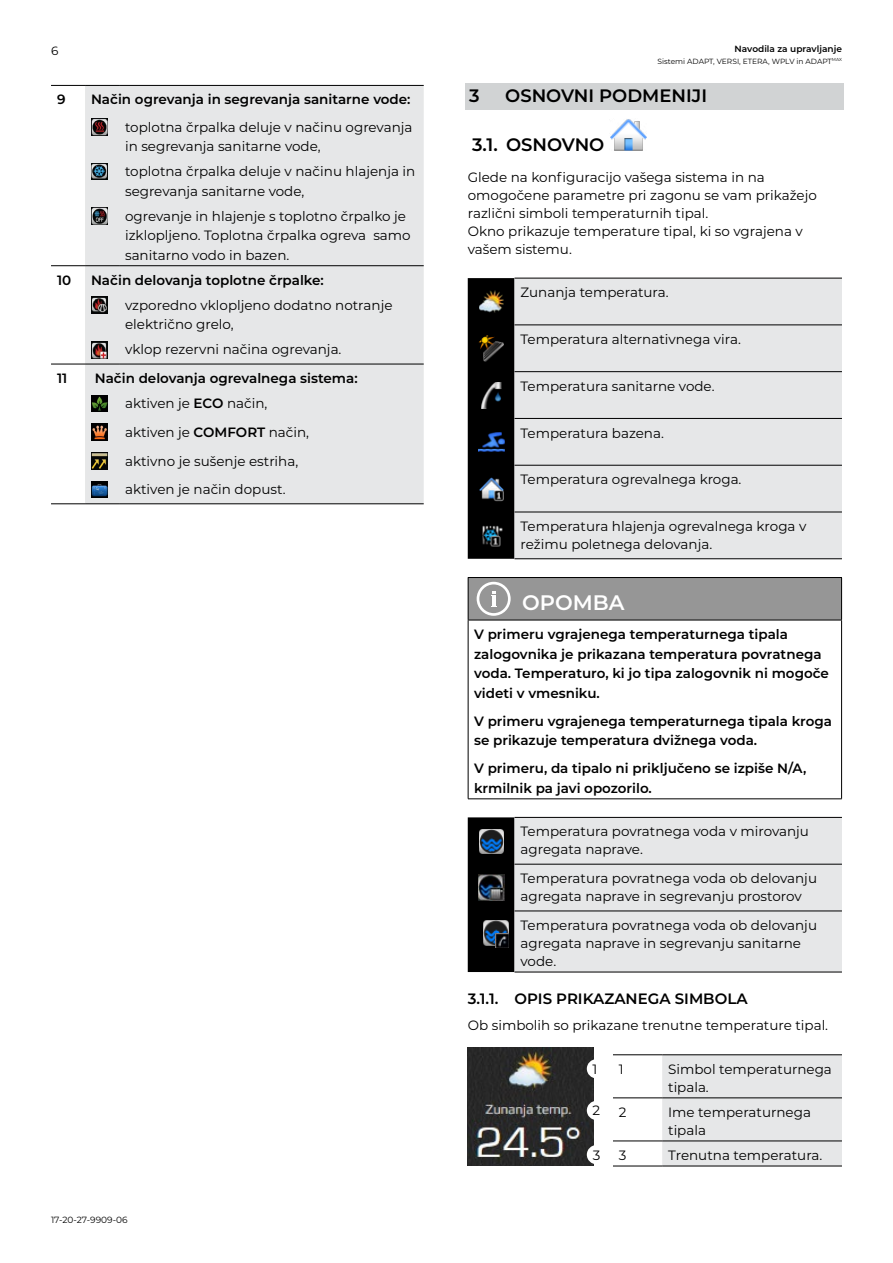
<style>
.page{position:relative;width:893px;height:1263px;background:#fff}
.page>*{position:absolute;margin:0;border:0;box-sizing:border-box;transform-origin:0 0}
.t1{font:600 21px "Montserrat";color:#fff}
.t2{font:600 18px "Montserrat";color:#000}
.t3{font:600 15px "Montserrat";color:#000}
.t4{font:13.5px/18px "Montserrat";color:#000}
.t5{font:600 13.5px/19.5px "Montserrat";color:#000}
.t6{font:13.5px "Montserrat";color:#000101}
.t7{font:12px "Montserrat";color:#000}
.t8{font:600 9px "Montserrat";color:#000}
.t9{font:9px "Montserrat";color:#000}
.t10{font:7.5px "Montserrat";color:#000}
.s1{font-weight:400}
.s2{font-weight:600}
</style>
<div class="page">
<div style="left:85px;top:86px;width:339px;height:417px;background:#e6e7e8"></div>
<hr style="left:51px;top:85px;width:34px;height:1px;background:#000">
<hr style="left:51px;top:265px;width:34px;height:1px;background:#000">
<hr style="left:51px;top:364px;width:34px;height:1px;background:#000">
<hr style="left:51px;top:503px;width:34px;height:1px;background:#000">
<hr style="left:85px;top:85px;width:34px;height:1px;background:#000">
<hr style="left:119px;top:85px;width:305px;height:1px;background:#000">
<hr style="left:85px;top:265px;width:34px;height:1px;background:#000">
<hr style="left:119px;top:265px;width:305px;height:1px;background:#000">
<hr style="left:85px;top:364px;width:34px;height:1px;background:#000">
<hr style="left:119px;top:364px;width:305px;height:1px;background:#000">
<hr style="left:85px;top:503px;width:34px;height:1px;background:#000">
<hr style="left:119px;top:503px;width:305px;height:1px;background:#000">
<img style="left:91px;top:118px;width:17px;height:17px">
<img style="left:91px;top:163px;width:17px;height:17px">
<img style="left:91px;top:208px;width:17px;height:16px">
<img style="left:91px;top:297px;width:17px;height:16px">
<img style="left:91px;top:341px;width:17px;height:17px">
<img style="left:91px;top:395px;width:17px;height:17px">
<img style="left:91px;top:424px;width:17px;height:16px">
<img style="left:91px;top:452px;width:17px;height:17px">
<img style="left:91px;top:481px;width:17px;height:17px">
<div style="left:466px;top:83px;width:378px;height:26px;background:#d1d3d4"></div>
<img style="left:610px;top:119px;width:36px;height:32px">
<div style="left:468px;top:278px;width:46px;height:281px;background:#000"></div>
<div style="left:514px;top:279px;width:328px;height:279px;background:#e6e7e8"></div>
<hr style="left:514px;top:278px;width:328px;height:1px;background:#000">
<hr style="left:514px;top:324px;width:328px;height:1px;background:#000">
<hr style="left:514px;top:371px;width:328px;height:1px;background:#000">
<hr style="left:514px;top:418px;width:328px;height:1px;background:#000">
<hr style="left:514px;top:465px;width:328px;height:1px;background:#000">
<hr style="left:514px;top:512px;width:328px;height:1px;background:#000">
<hr style="left:514px;top:558px;width:328px;height:1px;background:#000">
<img style="left:478px;top:289px;width:26px;height:26px">
<img style="left:478px;top:336px;width:26px;height:25px">
<img style="left:478px;top:382px;width:26px;height:26px">
<img style="left:478px;top:429px;width:26px;height:26px">
<img style="left:478px;top:476px;width:26px;height:26px">
<img style="left:478px;top:523px;width:26px;height:26px">
<div style="left:468px;top:577px;width:374px;height:43px;background:#969696"></div>
<hr style="left:468px;top:577px;width:374px;height:1px;background:#000">
<hr style="left:468px;top:578px;width:1px;height:42px;background:#000">
<hr style="left:841px;top:578px;width:1px;height:42px;background:#000">
<hr style="left:468px;top:620px;width:374px;height:1px;background:#000">
<hr style="left:468px;top:620px;width:1px;height:179px;background:#000">
<hr style="left:841px;top:620px;width:1px;height:179px;background:#000">
<hr style="left:468px;top:798px;width:374px;height:1px;background:#000">
<svg style="left:477px;top:582px;width:34px;height:34px"></svg>
<div style="left:514px;top:818px;width:328px;height:154px;background:#e6e7e8"></div>
<hr style="left:514px;top:817px;width:328px;height:1px;background:#000">
<hr style="left:514px;top:864px;width:328px;height:1px;background:#000">
<hr style="left:514px;top:910px;width:328px;height:1px;background:#000">
<hr style="left:514px;top:972px;width:328px;height:1px;background:#000">
<svg style="left:468px;top:817px;width:46px;height:155px;background:#13181d"></svg>
<img style="left:468px;top:1048px;width:125px;height:118px">
<div style="left:587px;top:1145px;width:19px;height:19px;background:#fff;border-radius:50%"></div>
<div style="left:587px;top:1101px;width:19px;height:19px;background:#fff;border-radius:50%"></div>
<div style="left:587px;top:1059px;width:19px;height:19px;background:#fff;border-radius:50%"></div>
<div style="left:662px;top:1055px;width:180px;height:110px;background:#e6e7e8"></div>
<hr style="left:613px;top:1054px;width:49px;height:1px;background:#000">
<hr style="left:662px;top:1054px;width:180px;height:1px;background:#000">
<hr style="left:613px;top:1097px;width:49px;height:1px;background:#000">
<hr style="left:662px;top:1097px;width:180px;height:1px;background:#000">
<hr style="left:613px;top:1140px;width:49px;height:1px;background:#000">
<hr style="left:662px;top:1140px;width:180px;height:1px;background:#000">
<hr style="left:613px;top:1165px;width:49px;height:1px;background:#000">
<hr style="left:662px;top:1165px;width:180px;height:1px;background:#000">
<p class="t7" style="left:51px;top:42px;width:9px">6</p>
<p class="t5" style="left:57px;top:89px;width:10px">9</p>
<p class="t5" style="left:91px;top:89px;width:321px">Način ogrevanja in segrevanja sanitarne vode:</p>
<p class="t4" style="left:125px;top:117px;width:289px;line-height:19.5px">toplotna črpalka deluje v načinu ogrevanja in segrevanja sanitarne vode,</p>
<p class="t4" style="left:125px;top:161px;width:292px;line-height:19.5px">toplotna črpalka deluje v načinu hlajenja in segrevanja sanitarne vode,</p>
<p class="t4" style="left:125px;top:206px;width:287px;line-height:19.5px">ogrevanje in hlajenje s toplotno črpalko je izklopljeno. Toplotna črpalka ogreva samo sanitarno vodo in bazen.</p>
<p class="t5" style="left:57px;top:270px;width:16px">10</p>
<p class="t5" style="left:91px;top:270px;width:234px">Način delovanja toplotne črpalke:</p>
<p class="t4" style="left:125px;top:295px;width:269px;line-height:19.5px">vzporedno vklopljeno dodatno notranje električno grelo,</p>
<p class="t4" style="left:125px;top:340px;width:218px">vklop rezervni načina ogrevanja.</p>
<p class="t5" style="left:57px;top:368px;width:12px">11</p>
<p class="t5" style="left:125px;top:365px;width:234px;line-height:25px;text-indent:-30px">Način delovanja ogrevalnega sistema: <span class="s1">aktiven je</span> ECO <span class="s1">način,</span></p>
<p class="t4" style="left:125px;top:417px;width:186px;line-height:28.7px">aktiven je <span class="s2">COMFORT</span> način, aktivno je sušenje estriha, aktiven je način dopust.</p>
<p class="t9" style="left:51px;top:1213px;width:78px">17-20-27-9909-06</p>
<p class="t8" style="left:735px;top:42px;width:109px">Navodila za upravljanje</p>
<p class="t10" style="left:657px;top:56px;width:186px">Sistemi ADAPT, VERSI, ETERA, WPLV in ADAPT<sup>MAX</sup></p>
<h2 class="t2" style="left:469px;top:83px;width:12px">3</h2>
<h2 class="t2" style="left:505px;top:83px;width:203px">OSNOVNI PODMENIJI</h2>
<h2 class="t2" style="left:472px;top:132px;width:134px">3.1. OSNOVNO</h2>
<p class="t4" style="left:468px;top:167px;width:351px">Glede na konfiguracijo vašega sistema in na omogočene parametre pri zagonu se vam prikažejo različni simboli temperaturnih tipal.<br>Okno prikazuje temperature tipal, ki so vgrajena v vašem sistemu.</p>
<p class="t4" style="left:520px;top:283px;width:150px">Zunanja temperatura.</p>
<p class="t4" style="left:520px;top:330px;width:222px">Temperatura alternativnega vira.</p>
<p class="t4" style="left:520px;top:376px;width:196px">Temperatura sanitarne vode.</p>
<p class="t4" style="left:520px;top:423px;width:145px">Temperatura bazena.</p>
<p class="t4" style="left:520px;top:470px;width:222px">Temperatura ogrevalnega kroga.</p>
<p class="t4" style="left:520px;top:517px;width:287px">Temperatura hlajenja ogrevalnega kroga v režimu poletnega delovanja.</p>
<h1 class="t1" style="left:522px;top:587px;width:104px">OPOMBA</h1>
<p class="t5" style="left:474px;top:624px;width:356px">V primeru vgrajenega temperaturnega tipala zalogovnika je prikazana temperatura povratnega voda. Temperaturo, ki jo tipa zalogovnik ni mogoče videti v vmesniku.</p>
<p class="t5" style="left:474px;top:711px;width:359px">V primeru vgrajenega temperaturnega tipala kroga se prikazuje temperatura dvižnega voda.</p>
<p class="t5" style="left:474px;top:758px;width:334px">V primeru, da tipalo ni priključeno se izpiše N/A, krmilnik pa javi opozorilo.</p>
<p class="t4" style="left:520px;top:822px;width:290px">Temperatura povratnega voda v mirovanju agregata naprave.</p>
<p class="t4" style="left:520px;top:869px;width:298px">Temperatura povratnega voda ob delovanju agregata naprave in segrevanju prostorov</p>
<p class="t4" style="left:520px;top:916px;width:298px">Temperatura povratnega voda ob delovanju agregata naprave in segrevanju sanitarne vode.</p>
<p class="t3" style="left:468px;top:988px;width:281px">3.1.1. OPIS PRIKAZANEGA SIMBOLA</p>
<p class="t4" style="left:468px;top:1016px;width:362px">Ob simbolih so prikazane trenutne temperature tipal.</p>
<p class="t6" style="left:593px;top:1060px;width:6px">1</p>
<p class="t4" style="left:619px;top:1059px;width:6px">1</p>
<p class="t4" style="left:668px;top:1059px;width:165px">Simbol temperaturnega tipala.</p>
<p class="t4" style="left:619px;top:1103px;width:9px">2</p>
<p class="t4" style="left:668px;top:1103px;width:144px">Ime temperaturnega tipala</p>
<p class="t4" style="left:619px;top:1146px;width:9px">3</p>
<p class="t4" style="left:668px;top:1146px;width:156px">Trenutna temperatura.</p>
<p class="t6" style="left:593px;top:1101px;width:9px">2</p>
<p class="t6" style="left:593px;top:1145px;width:9px">3</p>
</div>
